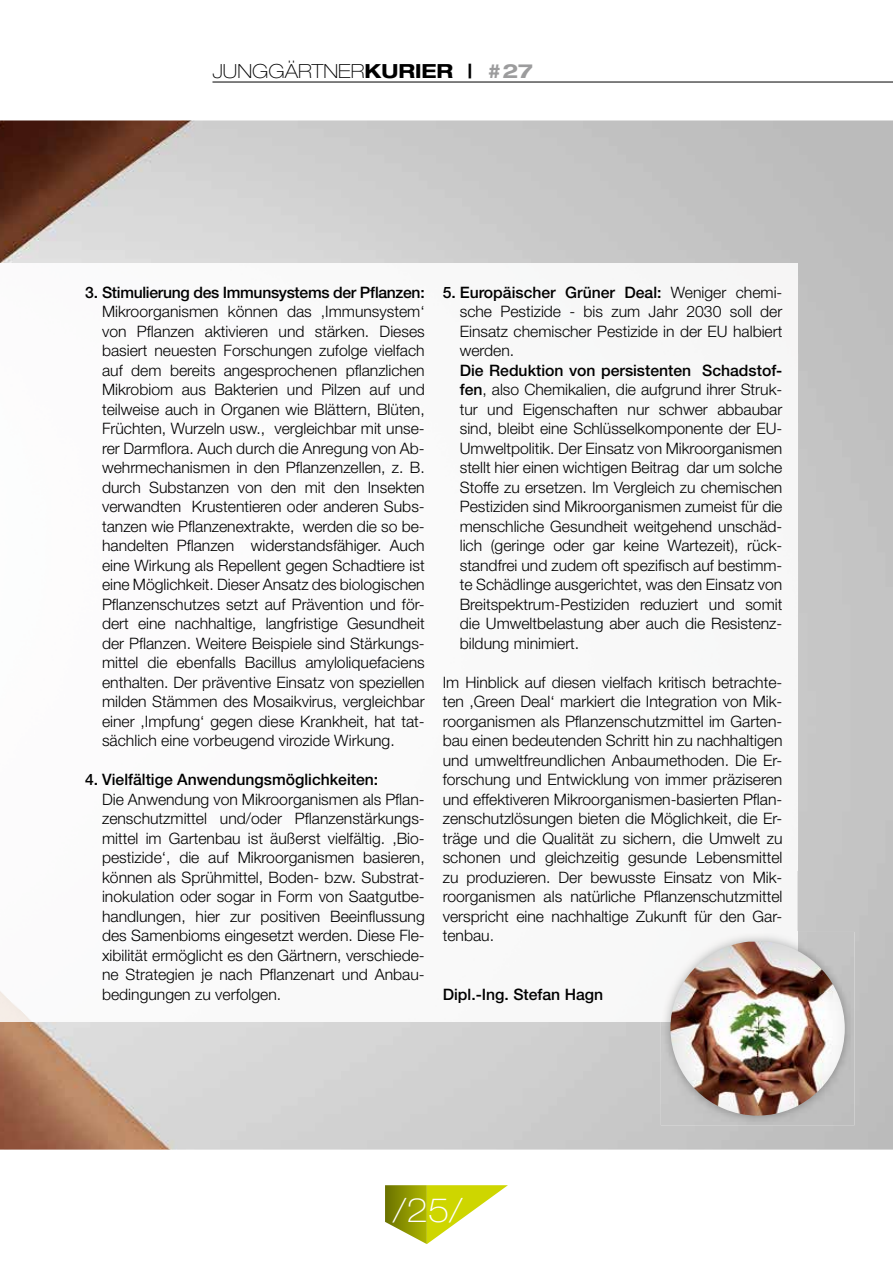
<style>
.page{position:relative;width:893px;height:1263px;background:#fff}
.page>*{position:absolute;margin:0;border:0;box-sizing:border-box;transform-origin:0 0}
.t1{font:100 expanded 33px "Helvetica Neue LT Pro";color:#fff}
.t2{font:100 expanded 19.5px "Helvetica Neue LT Pro";color:#000}
.t3{font:300 15.75px/19.5px "Helvetica Neue LT Pro";color:#000;text-align:justify}
.t4{font:500 15.75px "Helvetica Neue LT Pro";color:#000}
.t5{font:500 15.75px "Helvetica Neue LT Pro";letter-spacing:-.02em;color:#000}
.s1{font-weight:700}
.s2{font-weight:700;color:#9c9c9d}
.s3{font-weight:500}
</style>
<div class="page">
<svg style="left:385px;top:1185px;width:123px;height:59px"></svg>
<hr style="left:212px;top:82px;width:681px;height:1px;background:#000">
<img style="left:0;top:120px;width:893px;height:1029px">
<img style="left:0;top:264px;width:797px;height:606px">
<img style="left:0;top:870px;width:595px;height:151px">
<img style="left:595px;top:870px;width:202px;height:101px">
<img style="left:595px;top:971px;width:66px;height:50px">
<img style="left:661px;top:932px;width:193px;height:193px">
<img style="left:661px;top:932px;width:136px;height:89px">
<img style="left:670px;top:942px;width:175px;height:173px">
<p class="t2" style="left:212px;top:59px;width:322px">JUNGGÄRTNER<span class="s1">KURIER |</span> <span class="s2">#27</span></p>
<p class="t5" style="left:85px;top:282px;width:341px">3. Stimulierung des Immunsystems der Pflanzen:</p>
<p class="t3" style="left:102px;top:301px;width:324px">Mikroorganismen können das ‚Immunsystem‘ von Pflanzen aktivieren und stärken. Dieses basiert neuesten Forschungen zufolge vielfach auf dem bereits angesprochenen pflanzlichen Mikrobiom aus Bakterien und Pilzen auf und teilweise auch in Organen wie Blättern, Blüten, Früchten, Wurzeln usw., vergleichbar mit unse&shy;rer Darmflora. Auch durch die Anregung von Ab&shy;wehrmechanismen in den Pflanzenzellen, z. B. durch Substanzen von den mit den Insekten verwandten Krustentieren oder anderen Subs&shy;tanzen wie Pflanzenextrakte, werden die so be&shy;handelten Pflanzen widerstandsfähiger. Auch eine Wirkung als Repellent gegen Schadtiere ist eine Möglichkeit. Dieser Ansatz des biologischen Pflanzenschutzes setzt auf Prävention und för&shy;dert eine nachhaltige, langfristige Gesundheit der Pflanzen. Weitere Beispiele sind Stärkungs&shy;mittel die ebenfalls Bacillus amyloliquefaciens enthalten. Der präventive Einsatz von speziellen milden Stämmen des Mosaikvirus, vergleichbar einer ‚Impfung‘ gegen diese Krankheit, hat tat&shy;sächlich eine vorbeugend virozide Wirkung.</p>
<p class="t4" style="left:85px;top:770px;width:295px">4. Vielfältige Anwendungsmöglichkeiten:</p>
<p class="t3" style="left:102px;top:789px;width:324px">Die Anwendung von Mikroorganismen als Pflan&shy;zenschutzmittel und/oder Pflanzenstärkungs&shy;mittel im Gartenbau ist äußerst vielfältig. ‚Bio&shy;pestizide‘, die auf Mikroorganismen basieren, können als Sprühmittel, Boden- bzw. Substrat&shy;inokulation oder sogar in Form von Saatgutbe&shy;handlungen, hier zur positiven Beeinflussung des Samenbioms eingesetzt werden. Diese Fle&shy;xibilität ermöglicht es den Gärtnern, verschiede&shy;ne Strategien je nach Pflanzenart und Anbau&shy;bedingungen zu verfolgen.</p>
<p class="t3" style="left:460px;top:282px;width:324px;text-indent:-17px"><span class="s3">5. Europäischer Grüner Deal:</span> Weniger chemi&shy;sche Pestizide - bis zum Jahr 2030 soll der Einsatz chemischer Pestizide in der EU halbiert werden.</p>
<p class="t3" style="left:460px;top:360px;width:324px"><span class="s3">Die Reduktion von persistenten Schadstof&shy;fen</span>, also Chemikalien, die aufgrund ihrer Struk&shy;tur und Eigenschaften nur schwer abbaubar sind, bleibt eine Schlüsselkomponente der EU-Umweltpolitik. Der Einsatz von Mikroorganismen stellt hier einen wichtigen Beitrag dar um solche Stoffe zu ersetzen. Im Vergleich zu chemischen Pestiziden sind Mikroorganismen zumeist für die menschliche Gesundheit weitgehend unschäd&shy;lich (geringe oder gar keine Wartezeit), rück&shy;standfrei und zudem oft spezifisch auf bestimm&shy;te Schädlinge ausgerichtet, was den Einsatz von Breitspektrum-Pestiziden reduziert und somit die Umweltbelastung aber auch die Resistenz&shy;bildung minimiert.</p>
<p class="t3" style="left:443px;top:672px;width:341px">Im Hinblick auf diesen vielfach kritisch betrachte&shy;ten ‚Green Deal‘ markiert die Integration von Mik&shy;roorganismen als Pflanzenschutzmittel im Garten&shy;bau einen bedeutenden Schritt hin zu nachhaltigen und umweltfreundlichen Anbaumethoden. Die Er&shy;forschung und Entwicklung von immer präziseren und effektiveren Mikroorganismen-basierten Pflan&shy;zenschutzlösungen bieten die Möglichkeit, die Er&shy;träge und die Qualität zu sichern, die Umwelt zu schonen und gleichzeitig gesunde Lebensmittel zu produzieren. Der bewusste Einsatz von Mik&shy;roorganismen als natürliche Pflanzenschutzmittel verspricht eine nachhaltige Zukunft für den Gar&shy;tenbau.</p>
<p class="t4" style="left:443px;top:984px;width:162px">Dipl.-Ing. Stefan Hagn</p>
<h1 class="t1" style="left:393px;top:1190px;width:71px">/25/</h1>
</div>
